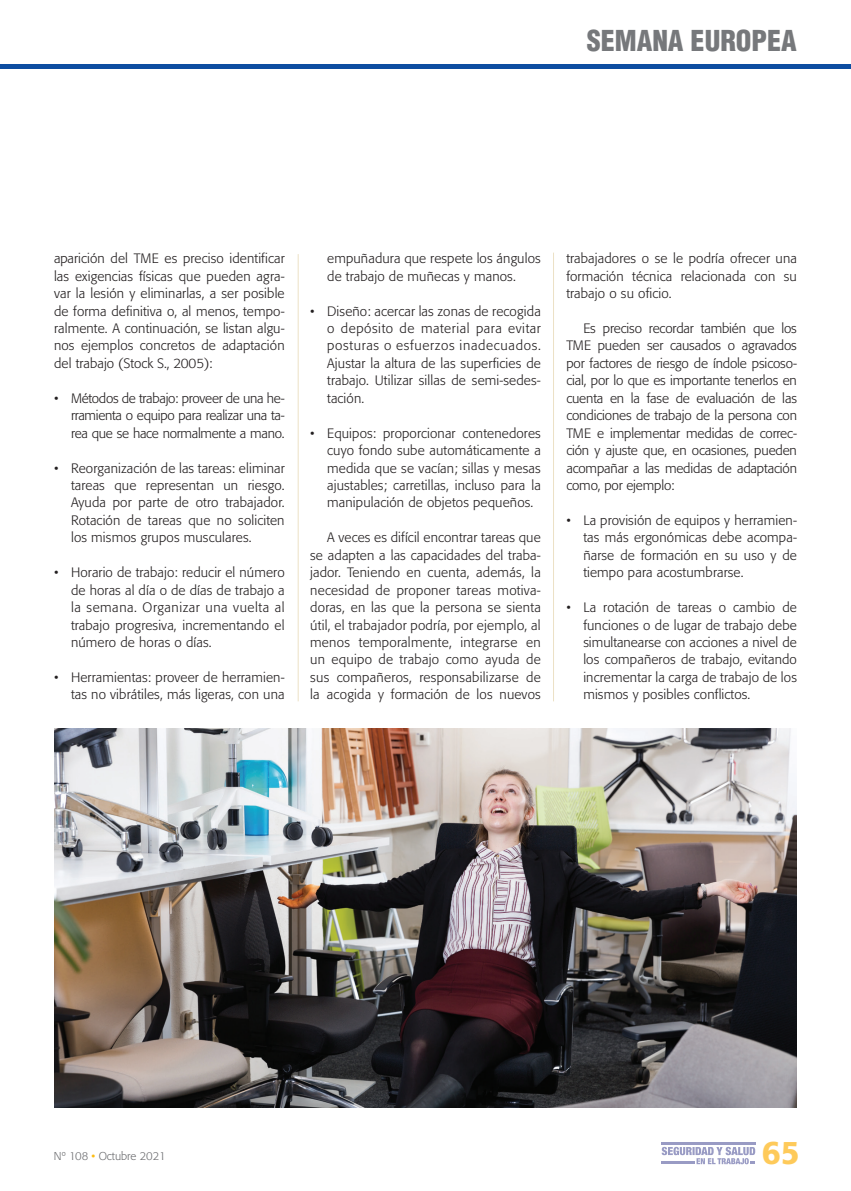
<style>
.page{position:relative;width:851px;height:1191px;background:#fff}
.page>*{position:absolute;margin:0;border:0;box-sizing:border-box;transform-origin:0 0}
.t1{font:500 32.4px "Formata";color:#feca5a}
.t2{font:900 condensed 28.05px "Helvetica LT Std";color:#76787b}
.t3{font:300 13.5px/17.4px "Formata";letter-spacing:.01em;color:#231f20;text-align:justify}
.t4{font:300 11.25px "Formata";color:#6c6d70}
.s1{font-weight:400;color:#fdbc12}
</style>
<div class="page">
<hr style="left:0;top:65px;width:850px;height:4px;background:#0d4da1">
<hr style="left:661px;top:1142px;width:94px;height:2px;background:#999bc4">
<svg style="left:661px;top:1146px;width:94px;height:18px"></svg>
<hr style="left:298px;top:254px;width:1px;height:447px;background:#ece1c5">
<hr style="left:553px;top:253px;width:1px;height:448px;background:#ece1c5">
<img style="left:54px;top:729px;width:742px;height:378px">
<h2 class="t2" style="left:586px;top:23px;width:212px">SEMANA EUROPEA</h2>
<p class="t3" style="left:54px;top:250px;width:232px">aparición del TME es preciso identificar las exigencias físicas que pueden agra&shy;var la lesión y eliminarlas, a ser posible de forma definitiva o, al menos, tempo&shy;ralmente. A continuación, se listan algu&shy;nos ejemplos concretos de adaptación del trabajo (Stock S., 2005):</p>
<p class="t3" style="left:71px;top:389px;width:215px;text-indent:-17px">• Métodos de trabajo: proveer de una he&shy;rramienta o equipo para realizar una ta&shy;rea que se hace normalmente a mano.</p>
<p class="t3" style="left:71px;top:459px;width:215px;text-indent:-17px">• Reorganización de las tareas: eliminar tareas que representan un riesgo.<br>Ayuda por parte de otro trabajador.<br>Rotación de tareas que no soliciten los mismos grupos musculares.</p>
<p class="t3" style="left:71px;top:564px;width:215px;text-indent:-17px">• Horario de trabajo: reducir el número de horas al día o de días de trabajo a la semana. Organizar una vuelta al trabajo progresiva, incrementando el número de horas o días.</p>
<p class="t3" style="left:54px;top:668px;width:232px;text-align:right">• Herramientas: proveer de herramien&shy;tas no vibrátiles, más ligeras, con una</p>
<p class="t3" style="left:327px;top:250px;width:215px">empuñadura que respete los ángulos de trabajo de muñecas y manos.</p>
<p class="t3" style="left:327px;top:302px;width:215px;text-indent:-17px">• Diseño: acercar las zonas de recogida o depósito de material para evitar posturas o esfuerzos inadecuados.<br>Ajustar la altura de las superficies de trabajo. Utilizar sillas de semi-sedes&shy;tación.</p>
<p class="t3" style="left:327px;top:424px;width:215px;text-indent:-17px">• Equipos: proporcionar contenedores cuyo fondo sube automáticamente a medida que se vacían; sillas y mesas ajustables; carretillas, incluso para la manipulación de objetos pequeños.</p>
<p class="t3" style="left:310px;top:529px;width:232px;text-indent:17px">A veces es difícil encontrar tareas que se adapten a las capacidades del traba&shy;jador. Teniendo en cuenta, además, la necesidad de proponer tareas motiva&shy;doras, en las que la persona se sienta útil, el trabajador podría, por ejemplo, al menos temporalmente, integrarse en un equipo de trabajo como ayuda de sus compañeros, responsabilizarse de la acogida y formación de los nuevos</p>
<p class="t3" style="left:566px;top:250px;width:232px">trabajadores o se le podría ofrecer una formación técnica relacionada con su trabajo o su oficio.</p>
<p class="t3" style="left:566px;top:320px;width:232px;text-indent:17px">Es preciso recordar también que los TME pueden ser causados o agravados por factores de riesgo de índole psicoso&shy;cial, por lo que es importante tenerlos en cuenta en la fase de evaluación de las condiciones de trabajo de la persona con TME e implementar medidas de correc&shy;ción y ajuste que, en ocasiones, pueden acompañar a las medidas de adaptación como, por ejemplo:</p>
<p class="t3" style="left:583px;top:511px;width:215px;text-indent:-17px">• La provisión de equipos y herramien&shy;tas más ergonómicas debe acompa&shy;ñarse de formación en su uso y de tiempo para acostumbrarse.</p>
<p class="t3" style="left:583px;top:599px;width:215px;text-indent:-17px">• La rotación de tareas o cambio de funciones o de lugar de trabajo debe simultanearse con acciones a nivel de los compañeros de trabajo, evitando incrementar la carga de trabajo de los mismos y posibles conflictos.</p>
<p class="t4" style="left:54px;top:1149px;width:113px">Nº 108 <span class="s1">•</span> Octubre 2021</p>
<h1 class="t1" style="left:761px;top:1132px;width:39px">65</h1>
</div>
